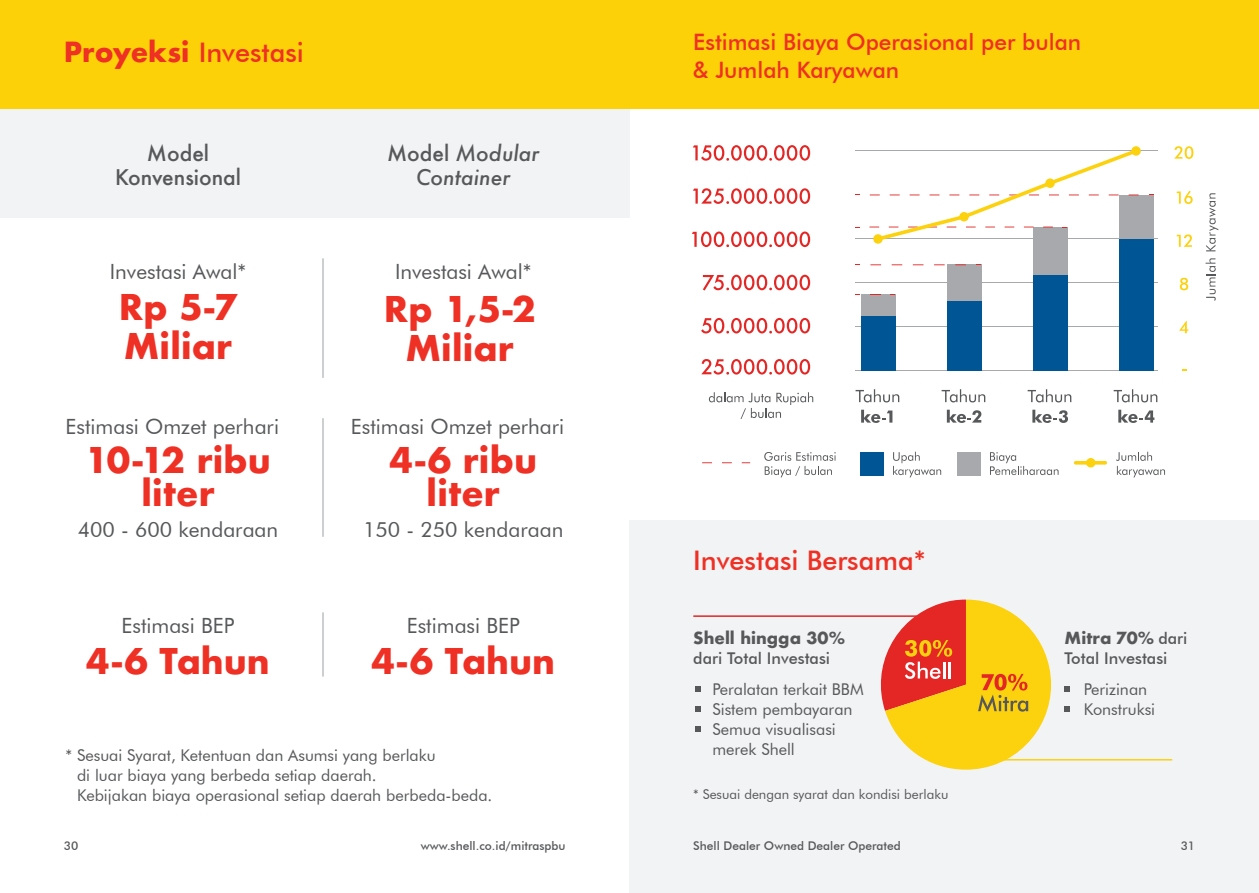
<style>
.page{position:relative;width:1259px;height:893px;background:#fff}
.page>*{position:absolute;margin:0;border:0;box-sizing:border-box;transform-origin:0 0}
.t1{font:700 34.5px "Futura";letter-spacing:.005em;color:#ef3024}
.t2{font:500 27px "Futura BT";color:#ef3024}
.t3{font:500 22.65px "Futura BT";color:#ef3024}
.t4{font:21px "Futura BT";color:#57585a}
.t5{font:italic 500 21px/24.3px "Futura";color:#57585a;text-align:center}
.t6{font:500 21px "Futura";color:#57585a}
.t7{font:16.2px/20px "Futura BT";color:#57585a}
.t8{font:500 16.2px "Futura BT";color:#57585a}
.t9{font:700 16.2px "Futura";color:#57585a}
.t10{font:13.5px "Futura BT";color:#57585a}
.t11{font:500 12px "Futura BT";color:#57585a}
.s1{font-family:"Futura";font-weight:700}
.s2{font-style:normal}
.s3{font-family:"Futura BT";font-weight:500}
</style>
<div class="page">
<div style="left:0;top:103px;width:629px;height:115px;background:#f2f3f4"></div>
<div style="left:629px;top:521px;width:630px;height:372px;background:#f2f3f4"></div>
<div style="left:0;top:0;width:1259px;height:108px;background:#fdd107"></div>
<hr style="left:322px;top:418px;width:1px;height:119px;background:#a8a9ad">
<hr style="left:322px;top:258px;width:1px;height:120px;background:#a8a9ad">
<hr style="left:322px;top:612px;width:1px;height:65px;background:#a8a9ad">
<svg style="left:701px;top:359px;width:109px;height:16px"></svg>
<svg style="left:701px;top:318px;width:109px;height:15px"></svg>
<svg style="left:703px;top:275px;width:107px;height:16px"></svg>
<svg style="left:692px;top:232px;width:118px;height:15px"></svg>
<svg style="left:693px;top:188px;width:117px;height:16px"></svg>
<svg style="left:693px;top:145px;width:117px;height:16px"></svg>
<svg style="left:1179px;top:321px;width:9px;height:12px"></svg>
<svg style="left:1179px;top:278px;width:9px;height:12px"></svg>
<svg style="left:1176px;top:234px;width:16px;height:13px"></svg>
<svg style="left:1176px;top:191px;width:16px;height:13px"></svg>
<svg style="left:1174px;top:146px;width:19px;height:13px"></svg>
<hr style="left:855px;top:326px;width:302px;height:1px;background:#a8a9ad">
<hr style="left:855px;top:282px;width:302px;height:1px;background:#a8a9ad">
<hr style="left:855px;top:370px;width:302px;height:1px;background:#a8a9ad">
<hr style="left:855px;top:238px;width:302px;height:1px;background:#a8a9ad">
<hr style="left:855px;top:151px;width:302px;height:1px;background:#a8a9ad">
<svg style="left:855px;top:389px;width:44px;height:13px"></svg>
<svg style="left:861px;top:410px;width:31px;height:13px"></svg>
<svg style="left:941px;top:389px;width:44px;height:13px"></svg>
<svg style="left:947px;top:410px;width:34px;height:13px"></svg>
<svg style="left:1027px;top:389px;width:44px;height:13px"></svg>
<svg style="left:1032px;top:410px;width:36px;height:13px"></svg>
<svg style="left:1113px;top:389px;width:44px;height:13px"></svg>
<svg style="left:1118px;top:410px;width:36px;height:13px"></svg>
<div style="left:860px;top:294px;width:35px;height:77px;background:#a8a9ad"></div>
<div style="left:860px;top:316px;width:35px;height:55px;background:#005595"></div>
<div style="left:946px;top:265px;width:35px;height:106px;background:#a8a9ad"></div>
<div style="left:946px;top:301px;width:35px;height:70px;background:#005595"></div>
<div style="left:1032px;top:227px;width:35px;height:144px;background:#a8a9ad"></div>
<div style="left:1032px;top:276px;width:35px;height:95px;background:#005595"></div>
<div style="left:1118px;top:195px;width:35px;height:176px;background:#a8a9ad"></div>
<div style="left:1118px;top:239px;width:35px;height:132px;background:#005595"></div>
<svg style="left:893px;top:452px;width:48px;height:25px"></svg>
<svg style="left:709px;top:392px;width:104px;height:27px"></svg>
<svg style="left:1205px;top:258px;width:10px;height:43px"></svg>
<svg style="left:1206px;top:193px;width:12px;height:58px"></svg>
<svg style="left:990px;top:452px;width:68px;height:23px"></svg>
<div style="left:860px;top:452px;width:23px;height:23px;background:#005595"></div>
<svg style="left:764px;top:452px;width:71px;height:25px"></svg>
<div style="left:957px;top:452px;width:24px;height:23px;background:#a8a9ad"></div>
<svg style="left:1116px;top:452px;width:49px;height:25px"></svg>
<svg style="left:1074px;top:461px;width:33px;height:4px"></svg>
<div style="left:1086px;top:458px;width:9px;height:9px;background:#fcd10d;border-radius:50%"></div>
<svg style="left:869px;top:150px;width:269px;height:91px"></svg>
<div style="left:873px;top:234px;width:9px;height:10px;background:#fcd10d;border-radius:50%"></div>
<div style="left:959px;top:212px;width:9px;height:9px;background:#fcd10d;border-radius:50%"></div>
<div style="left:1045px;top:178px;width:9px;height:10px;background:#fcd10d;border-radius:50%"></div>
<div style="left:1131px;top:146px;width:9px;height:10px;background:#fcd10d;border-radius:50%"></div>
<svg style="left:880px;top:600px;width:171px;height:170px"></svg>
<hr style="left:693px;top:615px;width:232px;height:2px;background:#e42625">
<hr style="left:981px;top:759px;width:191px;height:1px;background:#fcd10d">
<svg style="left:695px;top:686px;width:5px;height:6px"></svg>
<svg style="left:1064px;top:686px;width:6px;height:6px"></svg>
<svg style="left:695px;top:706px;width:5px;height:6px"></svg>
<svg style="left:1064px;top:706px;width:6px;height:6px"></svg>
<svg style="left:695px;top:726px;width:5px;height:5px"></svg>
<p class="t2" style="left:64px;top:36px;width:242px"><span class="s1">Proyeksi</span> Investasi</p>
<p class="t3" style="left:693px;top:28px;width:389px">Estimasi Biaya Operasional per bulan</p>
<p class="t3" style="left:693px;top:56px;width:207px">&amp; Jumlah Karyawan</p>
<p class="t6" style="left:147px;top:139px;width:64px">Model</p>
<p class="t6" style="left:115px;top:163px;width:128px">Konvensional</p>
<p class="t5" style="left:387px;top:141px;width:154px"><span class="s2">Model</span> Modular<br>Container</p>
<p class="t4" style="left:110px;top:259px;width:138px">Investasi Awal*</p>
<p class="t4" style="left:395px;top:259px;width:138px">Investasi Awal*</p>
<p class="t1" style="left:119px;top:282px;width:120px">Rp 5-7</p>
<p class="t1" style="left:124px;top:321px;width:110px">Miliar</p>
<p class="t1" style="left:384px;top:284px;width:153px">Rp 1,5-2</p>
<p class="t1" style="left:405px;top:323px;width:110px">Miliar</p>
<p class="t4" style="left:66px;top:414px;width:215px">Estimasi Omzet perhari</p>
<p class="t4" style="left:351px;top:414px;width:215px">Estimasi Omzet perhari</p>
<p class="t1" style="left:85px;top:435px;width:187px">10-12 ribu</p>
<p class="t1" style="left:141px;top:468px;width:75px">liter</p>
<p class="t1" style="left:389px;top:435px;width:149px">4-6 ribu</p>
<p class="t1" style="left:427px;top:468px;width:75px">liter</p>
<p class="t4" style="left:78px;top:517px;width:202px">400 - 600 kendaraan</p>
<p class="t4" style="left:363px;top:517px;width:202px">150 - 250 kendaraan</p>
<p class="t4" style="left:121px;top:613px;width:115px">Estimasi BEP</p>
<p class="t4" style="left:407px;top:613px;width:115px">Estimasi BEP</p>
<p class="t1" style="left:86px;top:636px;width:185px">4-6 Tahun</p>
<p class="t1" style="left:371px;top:636px;width:185px">4-6 Tahun</p>
<p class="t7" style="left:66px;top:745px;width:372px">* Sesuai Syarat, Ketentuan dan Asumsi yang berlaku</p>
<p class="t7" style="left:77px;top:765px;width:417px">di luar biaya yang berbeda setiap daerah.<br>Kebijakan biaya operasional setiap daerah berbeda-beda.</p>
<p class="t2" style="left:693px;top:544px;width:234px">Investasi Bersama*</p>
<p class="t9" style="left:693px;top:626px;width:153px">Shell hingga 30%</p>
<p class="t8" style="left:693px;top:648px;width:138px">dari Total Investasi</p>
<p class="t7" style="left:712px;top:679px;width:153px">Peralatan terkait BBM</p>
<p class="t7" style="left:712px;top:699px;width:142px">Sistem pembayaran</p>
<p class="t7" style="left:712px;top:719px;width:125px">Semua visualisasi merek Shell</p>
<p class="t10" style="left:693px;top:786px;width:257px">* Sesuai dengan syarat dan kondisi berlaku</p>
<p class="t9" style="left:1064px;top:626px;width:124px">Mitra 70% <span class="s3">dari</span></p>
<p class="t8" style="left:1064px;top:648px;width:104px">Total Investasi</p>
<p class="t7" style="left:1083px;top:679px;width:65px">Perizinan</p>
<p class="t7" style="left:1083px;top:699px;width:73px">Konstruksi</p>
<p class="t11" style="left:64px;top:839px;width:16px">30</p>
<p class="t11" style="left:421px;top:839px;width:146px">www.shell.co.id/mitraspbu</p>
<p class="t11" style="left:693px;top:839px;width:209px">Shell Dealer Owned Dealer Operated</p>
<p class="t11" style="left:1180px;top:839px;width:16px">31</p>
</div>
